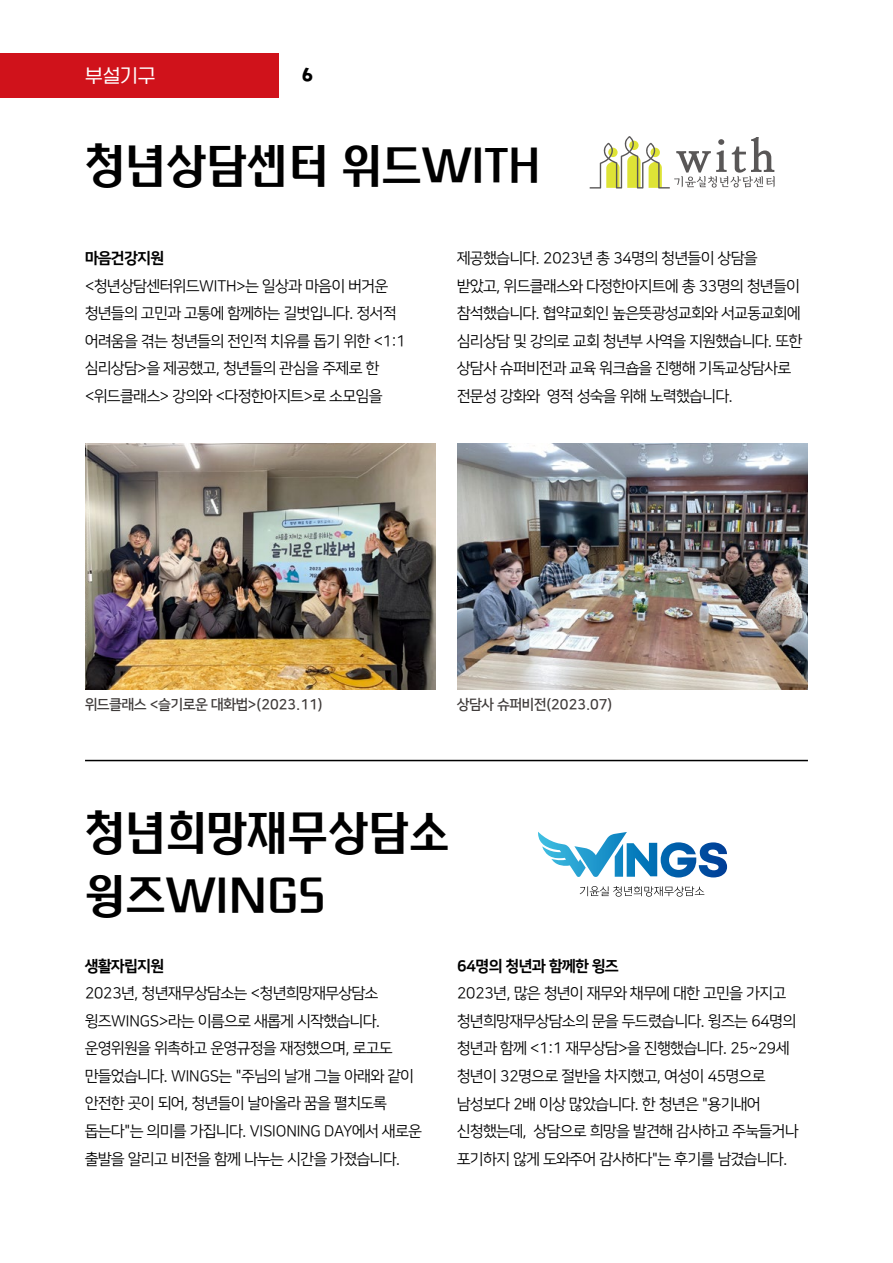
<style>
.page{position:relative;width:893px;height:1263px;background:#fff}
.page>*{position:absolute;margin:0;border:0;box-sizing:border-box;transform-origin:0 0}
.t1{font:45px/63px "Mapo DPP";color:#000}
.t2{font:18px "OT Omni Gothic M";color:#fff}
.t3{font:800 18px "Gangwon Edu Power";color:#000}
.t4{font:15.45px/27.6px "Nanum Square OTF ac R";letter-spacing:-.01em;color:#000}
.t5{font:15.45px "Nanum Square OTF ac EB";letter-spacing:-.01em;color:#000}
.t6{font:14.25px "Nanum Square OTF ac B";color:#3e3a39}
</style>
<div class="page">
<div style="left:0;top:53px;width:278px;height:44px;background:#d0121b"></div>
<img style="left:85px;top:443px;width:351px;height:246px">
<img style="left:457px;top:443px;width:351px;height:246px">
<hr style="left:85px;top:760px;width:723px;height:1px;background:#000">
<svg style="left:580px;top:886px;width:124px;height:11px"></svg>
<svg style="left:538px;top:832px;width:189px;height:45px"></svg>
<svg style="left:590px;top:136px;width:185px;height:53px"></svg>
<p class="t2" style="left:85px;top:66px;width:72px">부설기구</p>
<p class="t3" style="left:302px;top:66px;width:12px">6</p>
<h1 class="t1" style="left:85px;top:133px;width:457px">청년상담센터 위드WITH</h1>
<p class="t5" style="left:85px;top:250px;width:80px">마음건강지원</p>
<p class="t4" style="left:85px;top:272px;width:322px">&lt;청년상담센터위드WITH&gt;는 일상과 마음이 버거운 청년들의 고민과 고통에 함께하는 길벗입니다. 정서적 어려움을 겪는 청년들의 전인적 치유를 돕기 위한 &lt;1:1 심리상담&gt;을 제공했고, 청년들의 관심을 주제로 한 &lt;위드클래스&gt; 강의와 &lt;다정한아지트&gt;로 소모임을</p>
<p class="t4" style="left:457px;top:245px;width:346px">제공했습니다. 2023년 총 34명의 청년들이 상담을 받았고, 위드클래스와 다정한아지트에 총 33명의 청년들이 참석했습니다. 협약교회인 높은뜻광성교회와 서교동교회에 심리상담 및 강의로 교회 청년부 사역을 지원했습니다. 또한 상담사 슈퍼비전과 교육 워크숍을 진행해 기독교상담사로 전문성 강화와 영적 성숙을 위해 노력했습니다.</p>
<p class="t6" style="left:85px;top:697px;width:239px">위드클래스 &lt;슬기로운 대화법&gt;(2023.11)</p>
<p class="t6" style="left:457px;top:697px;width:157px">상담사 슈퍼비전(2023.07)</p>
<h1 class="t1" style="left:85px;top:800px;width:366px">청년희망재무상담소 윙즈WINGS</h1>
<p class="t5" style="left:85px;top:957px;width:80px">생활자립지원</p>
<p class="t4" style="left:85px;top:980px;width:338px">2023년, 청년재무상담소는 &lt;청년희망재무상담소 윙즈WINGS&gt;라는 이름으로 새롭게 시작했습니다. 운영위원을 위촉하고 운영규정을 재정했으며, 로고도 만들었습니다. WINGS는 "주님의 날개 그늘 아래와 같이 안전한 곳이 되어, 청년들이 날아올라 꿈을 펼치도록 돕는다"는 의미를 가집니다. VISIONING DAY에서 새로운 출발을 알리고 비전을 함께 나누는 시간을 가졌습니다.</p>
<p class="t5" style="left:457px;top:957px;width:163px">64명의 청년과 함께한 윙즈</p>
<p class="t4" style="left:457px;top:980px;width:343px">2023년, 많은 청년이 재무와 채무에 대한 고민을 가지고 청년희망재무상담소의 문을 두드렸습니다. 윙즈는 64명의 청년과 함께 &lt;1:1 재무상담&gt;을 진행했습니다. 25~29세 청년이 32명으로 절반을 차지했고, 여성이 45명으로 남성보다 2배 이상 많았습니다. 한 청년은 "용기내어 신청했는데, 상담으로 희망을 발견해 감사하고 주눅들거나 포기하지 않게 도와주어 감사하다"는 후기를 남겼습니다.</p>
</div>
